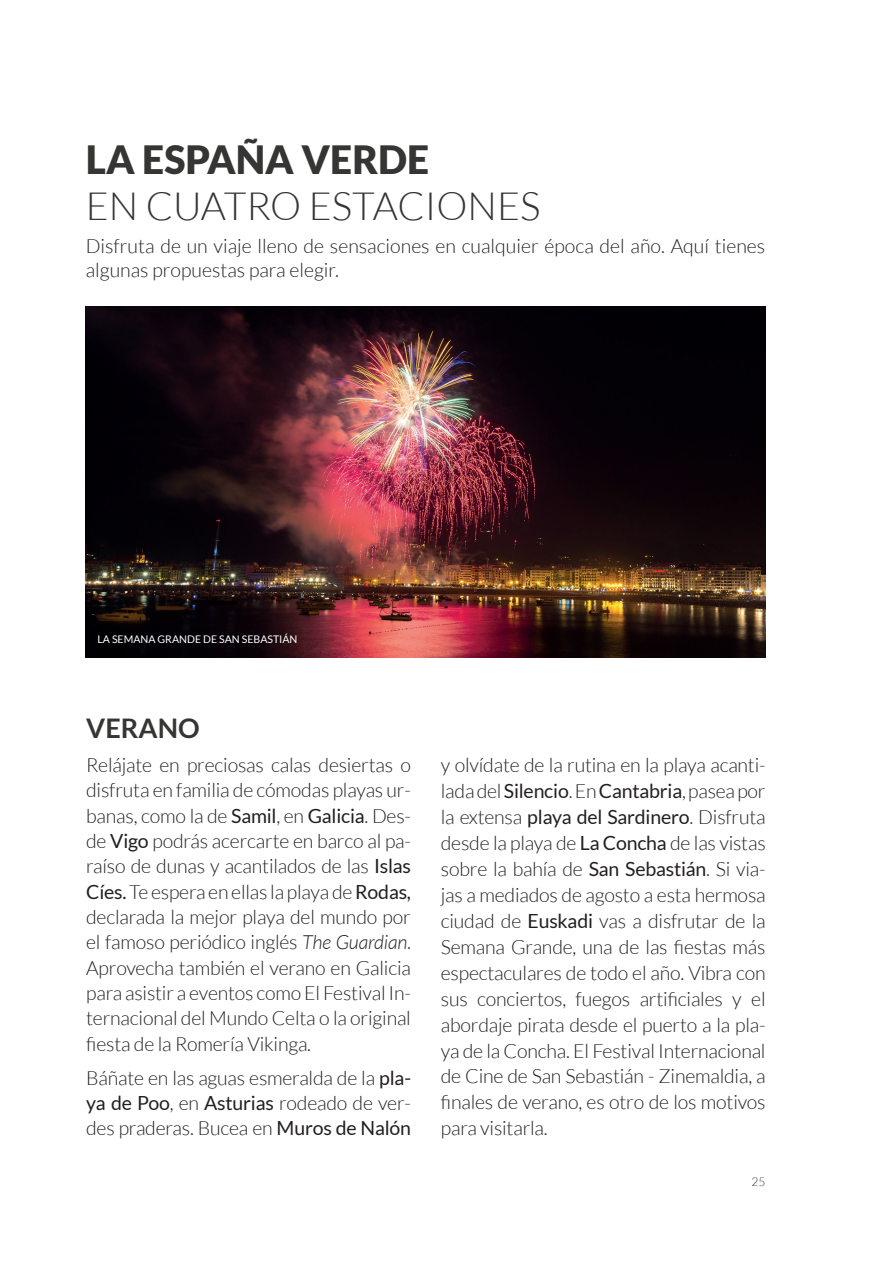
<style>
.page{position:relative;width:893px;height:1263px;background:#fff}
.page>*{position:absolute;margin:0;border:0;box-sizing:border-box;transform-origin:0 0}
.t1{font:300 39px/46.8px "Lato";color:#353534}
.t2{font:700 27px "Lato";color:#353534}
.Body{font:300 19.5px/26px "Lato";letter-spacing:-.01em;color:#231f20;text-align:justify}
.t3{font:300 12px "Lato";color:#353534}
.PIE_ARRIBA{font:10.5px "Lato";color:#fff}
.s1{font-weight:900}
.s2{font-weight:400}
.s3{font-style:italic}
</style>
<div class="page">
<img style="left:85px;top:307px;width:681px;height:351px">
<h1 class="t1" style="left:86px;top:136px;width:456px"><span class="s1">LA ESPAÑA VERDE<br></span>EN CUATRO ESTACIONES</h1>
<p class="Body" style="left:86px;top:234px;width:681px;line-height:24px">Disfruta de un viaje lleno de sensaciones en cualquier época del año. Aquí tienes algunas propuestas para elegir.</p>
<p class="PIE_ARRIBA" style="left:97px;top:633px;width:202px">LA SEMANA GRANDE DE SAN SEBASTIÁN</p>
<h2 class="t2" style="left:86px;top:713px;width:115px">VERANO</h2>
<p class="Body" style="left:86px;top:752px;width:326px;line-height:25.3px">Relájate en preciosas calas desiertas o disfruta en familia de cómodas playas ur&shy;banas, como la de <span class="s2">Samil</span>, en <span class="s2">Galicia</span>. Des&shy;de <span class="s2">Vigo</span> podrás acercarte en barco al pa&shy;raíso de dunas y acantilados de las <span class="s2">Islas Cíes.</span> Te espera en ellas la playa de <span class="s2">Rodas, </span>declarada la mejor playa del mundo por el famoso periódico inglés <span class="s3">The Guardian</span>.<br>Aprovecha también el verano en Galicia para asistir a eventos como El Festival In&shy;ternacional del Mundo Celta o la original fiesta de la Romería Vikinga.</p>
<p class="Body" style="left:86px;top:1065px;width:326px;line-height:25.3px">Báñate en las aguas esmeralda de la <span class="s2">pla&shy;ya de Poo</span>, en <span class="s2">Asturias</span> rodeado de ver&shy;des praderas. Bucea en <span class="s2">Muros de Nalón</span></p>
<p class="Body" style="left:441px;top:752px;width:326px">y olvídate de la rutina en la playa acanti&shy;lada del <span class="s2">Silencio</span>. En <span class="s2">Cantabria</span>, pasea por la extensa <span class="s2">playa del Sardinero</span>. Disfruta desde la playa de <span class="s2">La Concha</span> de las vistas sobre la bahía de <span class="s2">San Sebastián</span>. Si via&shy;jas a mediados de agosto a esta hermosa ciudad de <span class="s2">Euskadi</span> vas a disfrutar de la Semana Grande, una de las fiestas más espectaculares de todo el año. Vibra con sus conciertos, fuegos artificiales y el abordaje pirata desde el puerto a la pla&shy;ya de la Concha. El Festival Internacional de Cine de San Sebastián - Zinemaldia, a finales de verano, es otro de los motivos para visitarla.</p>
<p class="t3" style="left:751px;top:1175px;width:15px">25</p>
</div>
